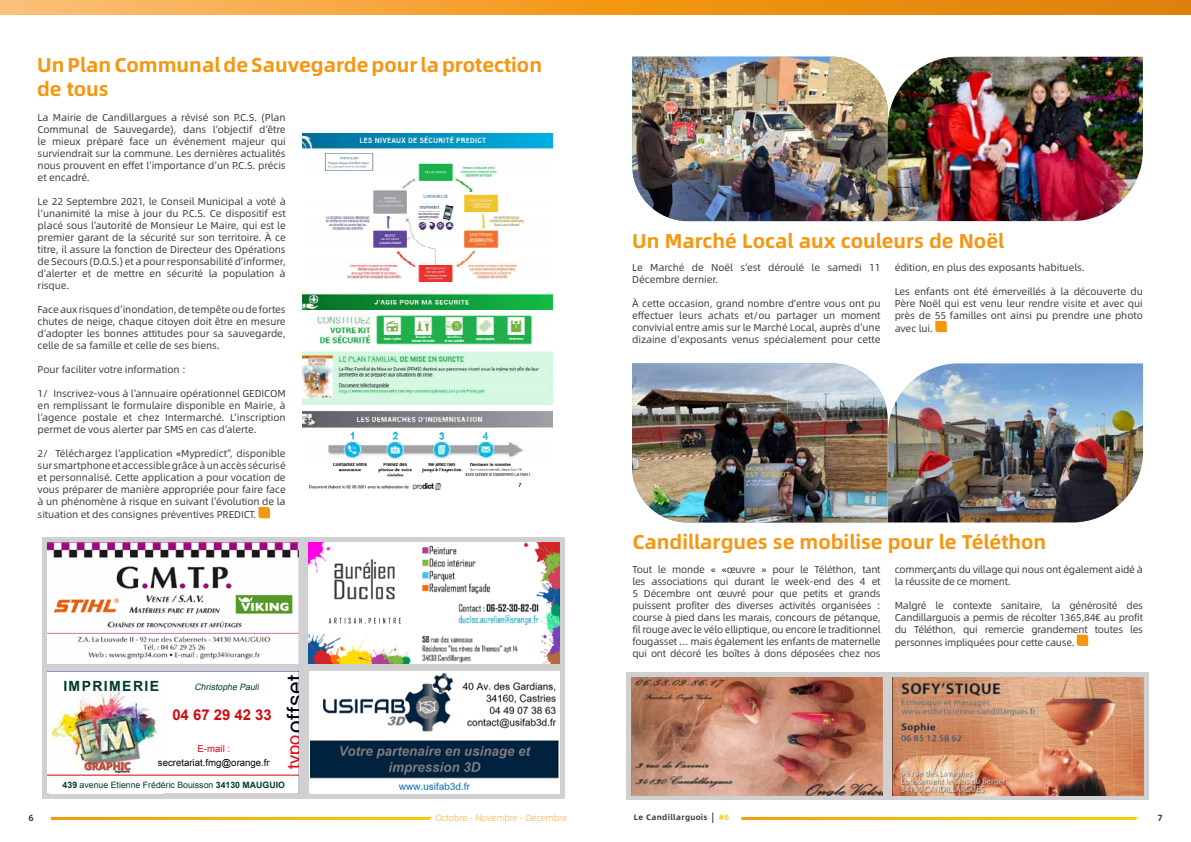
<style>
.page{position:relative;width:1191px;height:842px;background:#fff}
.page>*{position:absolute;margin:0;border:0;box-sizing:border-box;transform-origin:0 0}
.t1{font:22.2px "Helvetica";letter-spacing:.03em;color:#000}
.t2{font:700 20px/24px "Alibaba Sans";color:#f49712}
.t3{font:17.9px "Helvetica";color:#e30613}
.t4{font:700 14.9px "Arial";color:#d20a11}
.t5{font:700 14.1px "Arial";letter-spacing:.1em;color:#003b2c}
.t6{font:10px/12px "Alibaba Sans";letter-spacing:-.01em;color:#3c3c3b;text-align:justify}
.t7{font:9.7px "Arial";color:#000}
.t8{font:9.7px "Arial";color:#d20a11}
.t9{font:300 9px "Alibaba Sans";color:#f49712}
.t10{font:700 9px "Alibaba Sans";color:#3c3c3b}
.t11{font:8.8px "Arial";color:#003b2c}
.t12{font:italic 8.8px "Arial";color:#003b2c}
.t13{font:700 8px "Alibaba Sans";letter-spacing:.05em;color:#3c3c3b}
.t14{font:700 8px "Alibaba Sans";color:#f8cc0a}
.s1{font-weight:700}
</style>
<div class="page">
<img style="left:632px;top:363px;width:511px;height:159px">
<svg style="left:1076px;top:635px;width:12px;height:11px"></svg>
<svg style="left:258px;top:507px;width:12px;height:11px"></svg>
<img style="left:302px;top:133px;width:251px;height:357px">
<img style="left:632px;top:57px;width:510px;height:164px">
<svg style="left:0;top:0;width:1191px;height:14px;background:#ef9c2c"></svg>
<div style="left:43px;top:537px;width:522px;height:262px;background:#d0d0d0"></div>
<img style="left:48px;top:542px;width:250px;height:122px">
<img style="left:309px;top:542px;width:251px;height:122px">
<img style="left:47px;top:671px;width:251px;height:122px">
<img style="left:311px;top:672px;width:248px;height:121px">
<div style="left:626px;top:672px;width:522px;height:127px;background:#d0d0d0"></div>
<img style="left:631px;top:677px;width:251px;height:119px">
<img style="left:892px;top:677px;width:251px;height:119px">
<svg style="left:51px;top:817px;width:381px;height:3px"></svg>
<svg style="left:741px;top:817px;width:397px;height:3px"></svg>
<svg style="left:935px;top:321px;width:11px;height:11px"></svg>
<h2 class="t2" style="left:37px;top:52px;width:506px">Un Plan Communal de Sauvegarde pour la protection de tous</h2>
<p class="t6" style="left:38px;top:111px;width:250px">La Mairie de Candillargues a révisé son P.C.S. (Plan Communal de Sauvegarde), dans l’objectif d’être le mieux préparé face un événement majeur qui surviendrait sur la commune. Les dernières actualités nous prouvent en effet l’importance d’un P.C.S. précis et encadré.</p>
<p class="t6" style="left:38px;top:195px;width:250px">Le 22 Septembre 2021, le Conseil Municipal a voté à l’unanimité la mise à jour du P.C.S. Ce dispositif est placé sous l’autorité de Monsieur Le Maire, qui est le premier garant de la sécurité sur son territoire. À ce titre, il assure la fonction de Directeur des Opérations de Secours (D.O.S.) et a pour responsabilité d’informer, d’alerter et de mettre en sécurité la population à risque.</p>
<p class="t6" style="left:38px;top:303px;width:250px">Face aux risques d’inondation, de tempête ou de fortes chutes de neige, chaque citoyen doit être en mesure d’adopter les bonnes attitudes pour sa sauvegarde, celle de sa famille et celle de ses biens.</p>
<p class="t6" style="left:38px;top:363px;width:150px">Pour faciliter votre information :</p>
<p class="t6" style="left:38px;top:387px;width:250px">1/ Inscrivez-vous à l’annuaire opérationnel GEDICOM en remplissant le formulaire disponible en Mairie, à l’agence postale et chez Intermarché. L’inscription permet de vous alerter par SMS en cas d’alerte.</p>
<p class="t6" style="left:38px;top:447px;width:250px">2/ Téléchargez l’application «Mypredict”, disponible sur smartphone et accessible grâce à un accès sécurisé et personnalisé. Cette application a pour vocation de vous préparer de manière appropriée pour faire face à un phénomène à risque en suivant l’évolution de la</p>
<p class="t6" style="left:38px;top:508px;width:220px">situation et des consignes préventives PREDICT.</p>
<h3 class="t5" style="left:63px;top:678px;width:97px">IMPRIMERIE</h3>
<p class="t12" style="left:195px;top:682px;width:68px">Christophe Pauli</p>
<h3 class="t4" style="left:172px;top:706px;width:101px">04 67 29 42 33</h3>
<p class="t8" style="left:197px;top:743px;width:34px">E-mail :</p>
<p class="t7" style="left:158px;top:757px;width:113px">secretariat.fmg@orange.fr</p>
<h1 class="t1" style="left:278px;top:733px;width:60px;rotate:-90deg">offset</h1>
<h3 class="t3" style="left:280px;top:769px;width:36px;rotate:-90deg">typo</h3>
<p class="t11" style="left:63px;top:779px;width:224px"><span class="s1">439</span> avenue Etienne Frédéric Bouisson <span class="s1">34130 MAUGUIO</span></p>
<h2 class="t2" style="left:632px;top:227px;width:373px">Un Marché Local aux couleurs de Noël</h2>
<p class="t6" style="left:632px;top:261px;width:250px">Le Marché de Noël s’est déroulé le samedi 11<br>Décembre dernier.</p>
<p class="t6" style="left:632px;top:297px;width:250px">À cette occasion, grand nombre d‘entre vous ont pu effectuer leurs achats et/ou partager un moment convivial entre amis sur le Marché Local, auprès d’une dizaine d’exposants venus spécialement pour cette</p>
<p class="t6" style="left:894px;top:261px;width:192px">édition, en plus des exposants habituels.</p>
<p class="t6" style="left:894px;top:285px;width:250px">Les enfants ont été émerveillés à la découverte du Père Noël qui est venu leur rendre visite et avec qui près de 55 familles ont ainsi pu prendre une photo</p>
<p class="t6" style="left:894px;top:322px;width:40px">avec lui.</p>
<h2 class="t2" style="left:632px;top:529px;width:415px">Candillargues se mobilise pour le Téléthon</h2>
<p class="t6" style="left:632px;top:562px;width:250px">Tout le monde « «œuvre » pour le Téléthon, tant les associations qui durant le week-end des 4 et 5 Décembre ont œuvré pour que petits et grands puissent profiter des diverses activités organisées : course à pied dans les marais, concours de pétanque, fil rouge avec le vélo elliptique, ou encore le traditionnel fougasset … mais également les enfants de maternelle qui ont décoré les boîtes à dons déposées chez nos</p>
<p class="t6" style="left:895px;top:562px;width:250px">commerçants du village qui nous ont également aidé à la réussite de ce moment.</p>
<p class="t6" style="left:895px;top:598px;width:250px">Malgré le contexte sanitaire, la générosité des Candillarguois a permis de récolter 1365,84€ au profit du Téléthon, qui remercie grandement toutes les</p>
<p class="t6" style="left:895px;top:636px;width:181px">personnes impliquées pour cette cause.</p>
<p class="t10" style="left:28px;top:810px;width:7px">6</p>
<p class="t9" style="left:435px;top:811px;width:133px">Octobre - Novembre - Décembre</p>
<p class="t13" style="left:634px;top:811px;width:75px">Le Candillarguois</p>
<p class="t14" style="left:719px;top:811px;width:11px">#6</p>
<p class="t10" style="left:1157px;top:810px;width:7px">7</p>
</div>
